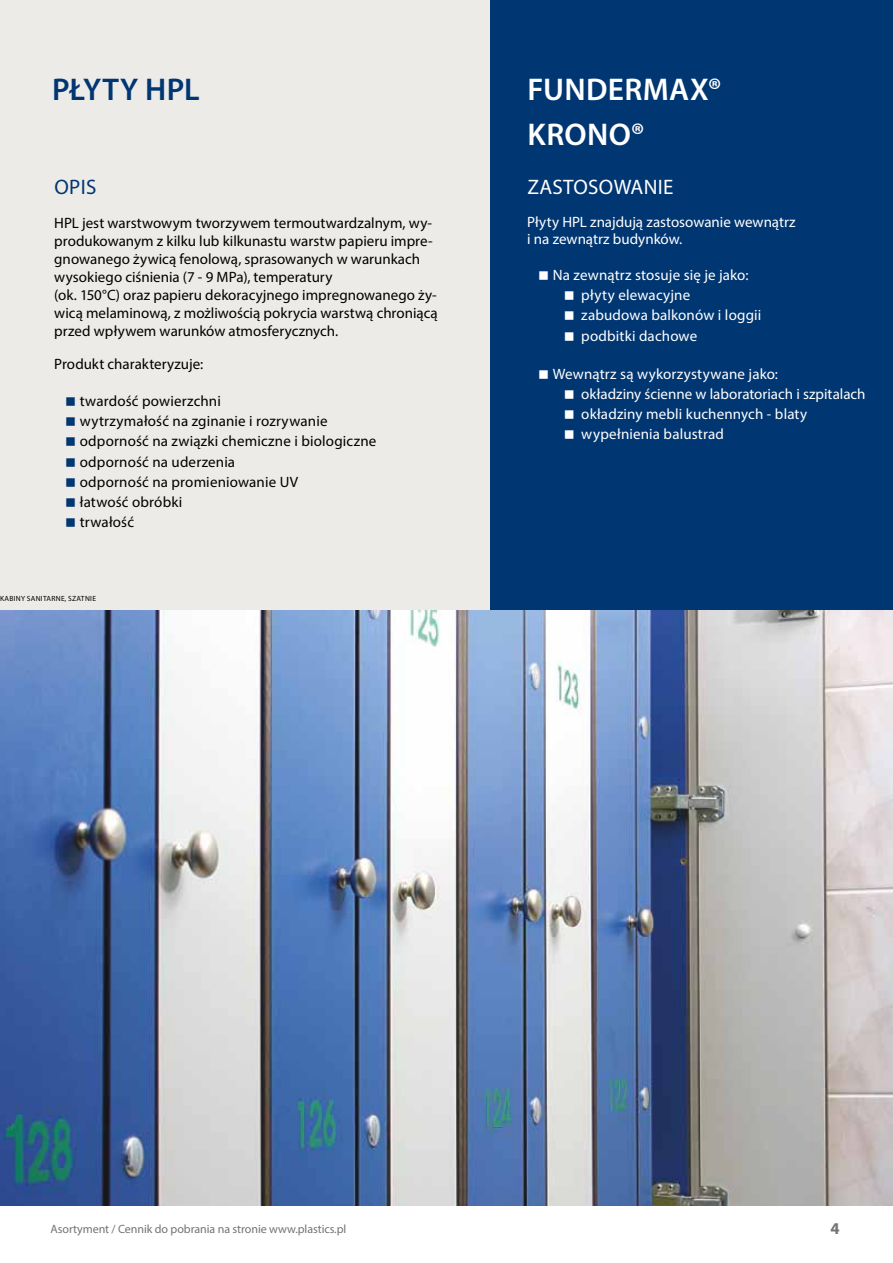
<style>
.page{position:relative;width:893px;height:1263px;background:#fff}
.page>*{position:absolute;margin:0;border:0;box-sizing:border-box;transform-origin:0 0}
.t1{font:600 31.5px/45px "Myriad Pro";letter-spacing:.01em;color:#fff}
.t2{font:600 31.5px "Myriad Pro";letter-spacing:.005em;color:#003671}
.t3{font:21px "Myriad Pro";letter-spacing:.015em;color:#fff}
.t4{font:21px "Myriad Pro";color:#003671}
.t5{font:700 16.5px "Myriad Pro";color:#747373}
.t6{font:15px/18px "Myriad Pro";letter-spacing:.005em;color:#000}
.t7{font:15px/20.1px "Myriad Pro";letter-spacing:.005em;color:#fff}
.t8{font:12px "Myriad Pro";letter-spacing:-.005em;color:#747373}
.t9{font:7.5px "Myriad Pro";letter-spacing:.04em;color:#000}
</style>
<div class="page">
<div style="left:0;top:0;width:490px;height:1205px;background:#edebe8"></div>
<div style="left:490px;top:0;width:403px;height:1199px;background:#003671"></div>
<img style="left:0;top:610px;width:893px;height:595px">
<h1 class="t2" style="left:52px;top:70px;width:149px">PŁYTY HPL</h1>
<h1 class="t1" style="left:528px;top:66px;width:196px">FUNDERMAX®<br>KRONO®</h1>
<h2 class="t4" style="left:55px;top:174px;width:43px">OPIS</h2>
<p class="t6" style="left:54px;top:214px;width:385px">HPL jest warstwowym tworzywem termoutwardzalnym, wy&shy;produkowanym z kilku lub kilkunastu warstw papieru impre&shy;gnowanego żywicą fenolową, sprasowanych w warunkach wysokiego ciśnienia (7 - 9 MPa), temperatury<br>(ok. 150°C) oraz papieru dekoracyjnego impregnowanego ży&shy;wicą melaminową, z możliwością pokrycia warstwą chroniącą przed wpływem warunków atmosferycznych.</p>
<p class="t6" style="left:54px;top:355px;width:151px">Produkt charakteryzuje:</p>
<p class="t6" style="left:80px;top:391px;width:298px;line-height:20.1px">twardość powierzchni<br>wytrzymałość na zginanie i rozrywanie odporność na związki chemiczne i biologiczne odporność na uderzenia<br>odporność na promieniowanie UV<br>łatwość obróbki<br>trwałość</p>
<h2 class="t3" style="left:527px;top:174px;width:148px">ZASTOSOWANIE</h2>
<p class="t7" style="left:527px;top:213px;width:270px;line-height:16.5px">Płyty HPL znajdują zastosowanie wewnątrz i na zewnątrz budynków.</p>
<p class="t7" style="left:581px;top:265px;width:182px;text-indent:-28px">Na zewnątrz stosuje się je jako: płyty elewacyjne<br>zabudowa balkonów i loggii podbitki dachowe</p>
<p class="t7" style="left:581px;top:363px;width:286px;text-indent:-28px">Wewnątrz są wykorzystywane jako:<br>okładziny ścienne w laboratoriach i szpitalach okładziny mebli kuchennych - blaty wypełnienia balustrad</p>
<p class="t9" style="left:0;top:594px;width:97px">KABINY SANITARNE, SZATNIE</p>
<p class="t8" style="left:51px;top:1222px;width:297px">Asortyment / Cennik do pobrania na stronie www.plastics.pl</p>
<p class="t5" style="left:830px;top:1218px;width:11px">4</p>
</div>
